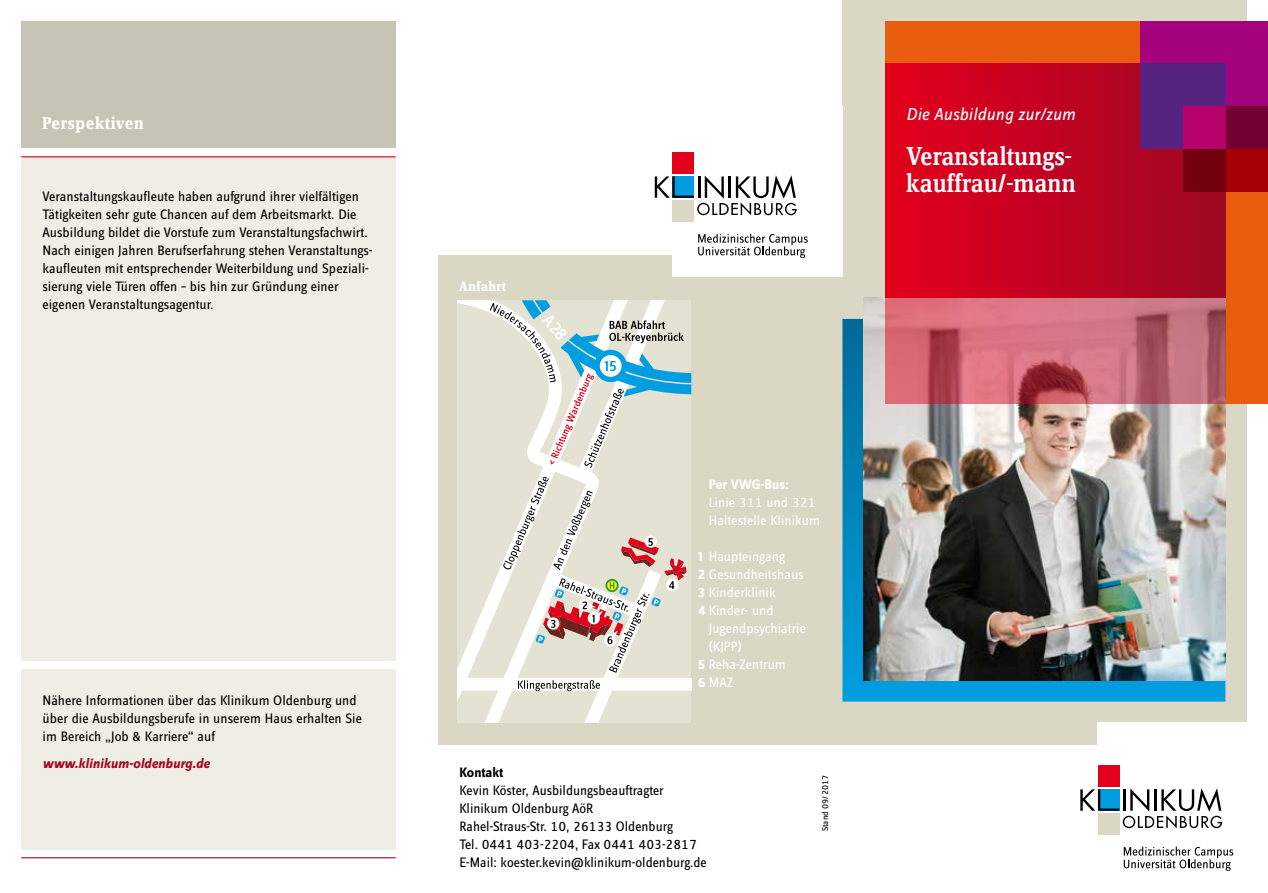
<style>
.page{position:relative;width:1268px;height:893px;background:#fff}
.page>*{position:absolute;margin:0;border:0;box-sizing:border-box;transform-origin:0 0}
.t1{font:500 27px/27px "Zine Serif Dis";color:#fff}
.t2{font:18px "Zine Sans Dis Regular Italic Tf";color:#fff}
.t3{font:700 18px "Zine Serif Dis";letter-spacing:.025em;color:#fff}
.t4{font:14.25px/18px "Zine Sans Dis Regular Roman Tf";color:#000}
.t5{font:14.25px/18px "Zine Sans Dis";color:#fff}
.t6{font:14.25px/18px "Zine Sans Dis Regular Roman Tf";color:#fff}
.t7{font:14.25px "Zine Sans Dis Bold Italic Tf";color:#9e0923}
.t8{font:14.25px "Zine Sans Dis Bold Roman Tf";color:#fff}
.t9{font:700 14.25px "Zine Sans Dis";color:#000}
.t10{font:700 14.25px "Zine Serif Dis";letter-spacing:.025em;color:#fff}
.t11{font:9px "Zine Sans Dis Regular Roman Tf";color:#000}
.s1{font-weight:700}
</style>
<div class="page">
<div style="left:21px;top:669px;width:374px;height:180px;background:#efeee4"></div>
<div style="left:438px;top:255px;width:425px;height:489px;background:#dad7c5"></div>
<div style="left:21px;top:156px;width:374px;height:504px;background:#efeee4"></div>
<div style="left:21px;top:21px;width:374px;height:126px;background:#c6c4b4"></div>
<hr style="left:21px;top:857px;width:374px;height:1px;background:#9e0923">
<hr style="left:21px;top:156px;width:374px;height:1px;background:#e2001a">
<div style="left:842px;top:0;width:404px;height:744px;background:#dad7c5"></div>
<div style="left:884px;top:21px;width:383px;height:383px;background:#e95d0f"></div>
<svg style="left:842px;top:319px;width:383px;height:383px;background:#0690ca"></svg>
<img style="left:863px;top:298px;width:362px;height:382px">
<svg style="left:884px;top:298px;width:341px;height:106px;background:#c76775"></svg>
<div style="left:884px;top:64px;width:341px;height:234px;background:linear-gradient(to right,#e3001c,#9f0825)"></div>
<div style="left:1140px;top:21px;width:127px;height:128px;background:#a5027d"></div>
<div style="left:1140px;top:64px;width:85px;height:85px;background:#572381"></div>
<svg style="left:1182px;top:106px;width:85px;height:85px;background:#850018"></svg>
<div style="left:1182px;top:106px;width:43px;height:43px;background:#b6006a"></div>
<div style="left:672px;top:106px;width:170px;height:170px;background:#fff"></div>
<div style="left:1097px;top:723px;width:170px;height:170px;background:#fff"></div>
<div style="left:1097px;top:765px;width:22px;height:22px;background:#e2001a"></div>
<div style="left:1097px;top:813px;width:22px;height:22px;background:#dad7c5"></div>
<svg style="left:1080px;top:788px;width:141px;height:40px"></svg>
<svg style="left:1123px;top:847px;width:109px;height:24px"></svg>
<div style="left:672px;top:152px;width:21px;height:22px;background:#e2001a"></div>
<div style="left:672px;top:200px;width:21px;height:22px;background:#dad7c5"></div>
<svg style="left:654px;top:175px;width:142px;height:40px"></svg>
<svg style="left:698px;top:234px;width:109px;height:24px"></svg>
<svg style="left:457px;top:300px;width:234px;height:423px;fill:#e4e2d3"></svg>
<div style="left:665px;top:579px;width:13px;height:12px;background:#fff;border-radius:50%"></div>
<svg style="left:664px;top:558px;width:22px;height:31px"></svg>
<svg style="left:651px;top:597px;width:9px;height:10px"></svg>
<svg style="left:489px;top:303px;width:160px;height:388px;fill:#e4e2d3"></svg>
<svg style="left:521px;top:300px;width:170px;height:164px"></svg>
<div style="left:605px;top:579px;width:13px;height:13px;border:2px solid #269d2e;border-radius:50%"></div>
<svg style="left:621px;top:537px;width:37px;height:30px"></svg>
<svg style="left:535px;top:582px;width:93px;height:64px"></svg>
<p class="t3" style="left:43px;top:114px;width:103px">Perspektiven</p>
<p class="t4" style="left:43px;top:188px;width:331px">Veranstaltungskaufleute haben aufgrund ihrer vielfältigen Tätigkeiten sehr gute Chancen auf dem Arbeitsmarkt. Die Ausbildung bildet die Vorstufe zum Veranstaltungsfachwirt.<br>Nach einigen Jahren Berufserfahrung stehen Veranstaltungs&shy;kaufleuten mit entsprechender Weiterbildung und Speziali&shy;sierung viele Türen offen – bis hin zur Gründung einer eigenen Veranstaltungsagentur.</p>
<p class="t4" style="left:43px;top:692px;width:321px">Nähere Informationen über das Klinikum Oldenburg und über die Ausbildungsberufe in unserem Haus erhalten Sie im Bereich „Job &amp; Karriere“ auf</p>
<p class="t7" style="left:43px;top:756px;width:169px">www.klinikum-oldenburg.de</p>
<p class="t10" style="left:459px;top:279px;width:49px">Anfahrt</p>
<p class="t8" style="left:708px;top:477px;width:81px">Per VWG-Bus:</p>
<p class="t6" style="left:708px;top:494px;width:112px">Linie 311 und 321<br>Haltestelle Klinikum</p>
<p class="t5" style="left:698px;top:548px;width:107px"><span class="s1">1</span> Haupteingang<br><span class="s1">2</span> Gesundheitshaus<br><span class="s1">3</span> Kinderklinik<br><span class="s1">4</span> Kinder- und</p>
<p class="t5" style="left:708px;top:620px;width:99px">Jugendpsychiatrie</p>
<p class="t5" style="left:708px;top:638px;width:35px">(KJPP)</p>
<p class="t5" style="left:698px;top:656px;width:89px"><span class="s1">5</span> Reha-Zentrum</p>
<p class="t5" style="left:698px;top:674px;width:37px"><span class="s1">6</span> MAZ</p>
<p class="t9" style="left:459px;top:765px;width:45px">Kontakt</p>
<p class="t4" style="left:459px;top:782px;width:248px">Kevin Köster, Ausbildungsbeauftragter Klinikum Oldenburg AöR<br>Rahel-Straus-Str. 10, 26133 Oldenburg<br>Tel. 0441 403-2204, Fax 0441 403-2817<br>E-Mail: koester.kevin@klinikum-oldenburg.de</p>
<p class="t11" style="left:820px;top:831px;width:58px;rotate:-90deg">Stand 09/2017</p>
<p class="t2" style="left:906px;top:106px;width:170px">Die Ausbildung zur/zum</p>
<h1 class="t1" style="left:906px;top:144px;width:171px">Veranstaltungs&shy;kauffrau/-mann</h1>
</div>
